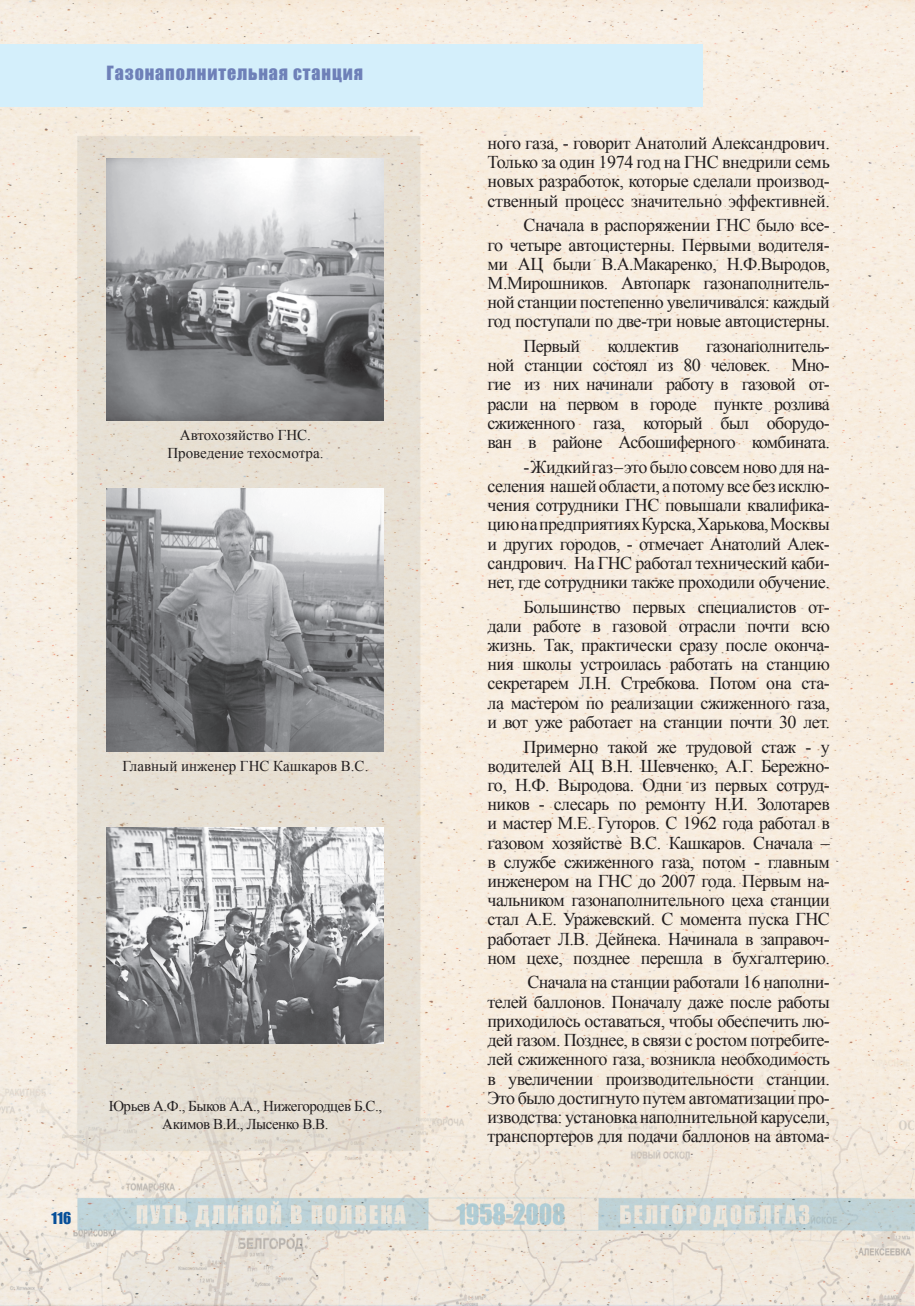
<style>
.page{position:relative;width:915px;height:1306px;background:#fff}
.page>*{position:absolute;margin:0;border:0;box-sizing:border-box;transform-origin:0 0}
.t1{font:18px/19.2px "Times New Roman";letter-spacing:-.03em;color:#231f20;text-align:justify}
.t2{font:18px "Impact";letter-spacing:.05em;color:#6e80b8}
.t3{font:15px/18px "Times New Roman";letter-spacing:-.015em;color:#231f20;text-align:center}
.t4{font:15px "Impact";color:#074f99}
</style>
<div class="page">
<img style="left:0;top:0;width:914px;height:1305px">
<img style="left:106px;top:827px;width:277px;height:216px">
<img style="left:106px;top:489px;width:277px;height:262px">
<img style="left:106px;top:158px;width:277px;height:262px">
<div style="left:0;top:44px;width:702px;height:62px;background:#d4effb"></div>
<p class="t2" style="left:106px;top:59px;width:258px">Газонаполнительная станция</p>
<p class="t3" style="left:167px;top:426px;width:157px">Автохозяйство ГНС.<br>Проведение техосмотра.</p>
<p class="t3" style="left:122px;top:756px;width:247px">Главный инженер ГНС Кашкаров В.С.</p>
<p class="t4" style="left:52px;top:1206px;width:21px">116</p>
<p class="t3" style="left:109px;top:1096px;width:275px">Юрьев А.Ф., Быков А.А., Нижегородцев Б.С.,<br>Акимов В.И., Лысенко В.В.</p>
<p class="t1" style="left:487px;top:133px;width:344px">ного газа, - говорит Анатолий Александрович.<br>Только за один 1974 год на ГНС внедрили семь новых разработок, которые сделали производ&shy;ственный процесс значительно эффективней.</p>
<p class="t1" style="left:487px;top:215px;width:344px;text-indent:36px">Сначала в распоряжении ГНС было все&shy;го четыре автоцистерны. Первыми водителя&shy;ми АЦ были В.А.Макаренко, Н.Ф.Выродов, М.Мирошников. Автопарк газонаполнитель&shy;ной станции постепенно увеличивался: каждый год поступали по две-три новые автоцистерны.</p>
<p class="t1" style="left:523px;top:336px;width:58px">Первый</p>
<p class="t1" style="left:607px;top:336px;width:73px">коллектив</p>
<p class="t1" style="left:487px;top:336px;width:344px;text-indent:218px">газонаполнитель&shy;ной станции состоял из 80 человек. Мно&shy;гие из них начинали работу в газовой от&shy;расли на первом в городе пункте розлива сжиженного газа, который был оборудо&shy;ван в районе Асбошиферного комбината.</p>
<p class="t1" style="left:487px;top:457px;width:344px;text-indent:36px">- Жидкий газ – это было совсем ново для на&shy;селения нашей области, а потому все без исклю&shy;чения сотрудники ГНС повышали квалифика&shy;цию на предприятиях Курска, Харькова, Москвы и других городов, - отмечает Анатолий Алек&shy;сандрович. На ГНС работал технический каби&shy;нет, где сотрудники также проходили обучение.</p>
<p class="t1" style="left:487px;top:596px;width:344px;text-indent:36px">Большинство первых специалистов от&shy;дали работе в газовой отрасли почти всю жизнь. Так, практически сразу после оконча&shy;ния школы устроилась работать на станцию секретарем Л.Н. Стребкова. Потом она ста&shy;ла мастером по реализации сжиженного газа, и вот уже работает на станции почти 30 лет.</p>
<p class="t1" style="left:487px;top:736px;width:344px;text-indent:36px">Примерно такой же трудовой стаж - у водителей АЦ В.Н. Шевченко, А.Г. Бережно&shy;го, Н.Ф. Выродова. Одни из первых сотруд&shy;ников - слесарь по ремонту Н.И. Золотарев и мастер М.Е. Гуторов. С 1962 года работал в газовом хозяйстве В.С. Кашкаров. Сначала – в службе сжиженного газа, потом - главным инженером на ГНС до 2007 года. Первым на&shy;чальником газонаполнительного цеха станции стал А.Е. Уражевский. С момента пуска ГНС работает Л.В. Дейнека. Начинала в заправоч&shy;ном цехе, позднее перешла в бухгалтерию.</p>
<p class="t1" style="left:487px;top:972px;width:344px;text-indent:40px">Сначала на станции работали 16 наполни&shy;телей баллонов. Поначалу даже после работы приходилось оставаться, чтобы обеспечить лю&shy;дей газом. Позднее, в связи с ростом потребите&shy;лей сжиженного газа, возникла необходимость в увеличении производительности станции.<br>Это было достигнуто путем автоматизации про&shy;изводства: установка наполнительной карусели, транспортеров для подачи баллонов на автома-</p>
</div>
